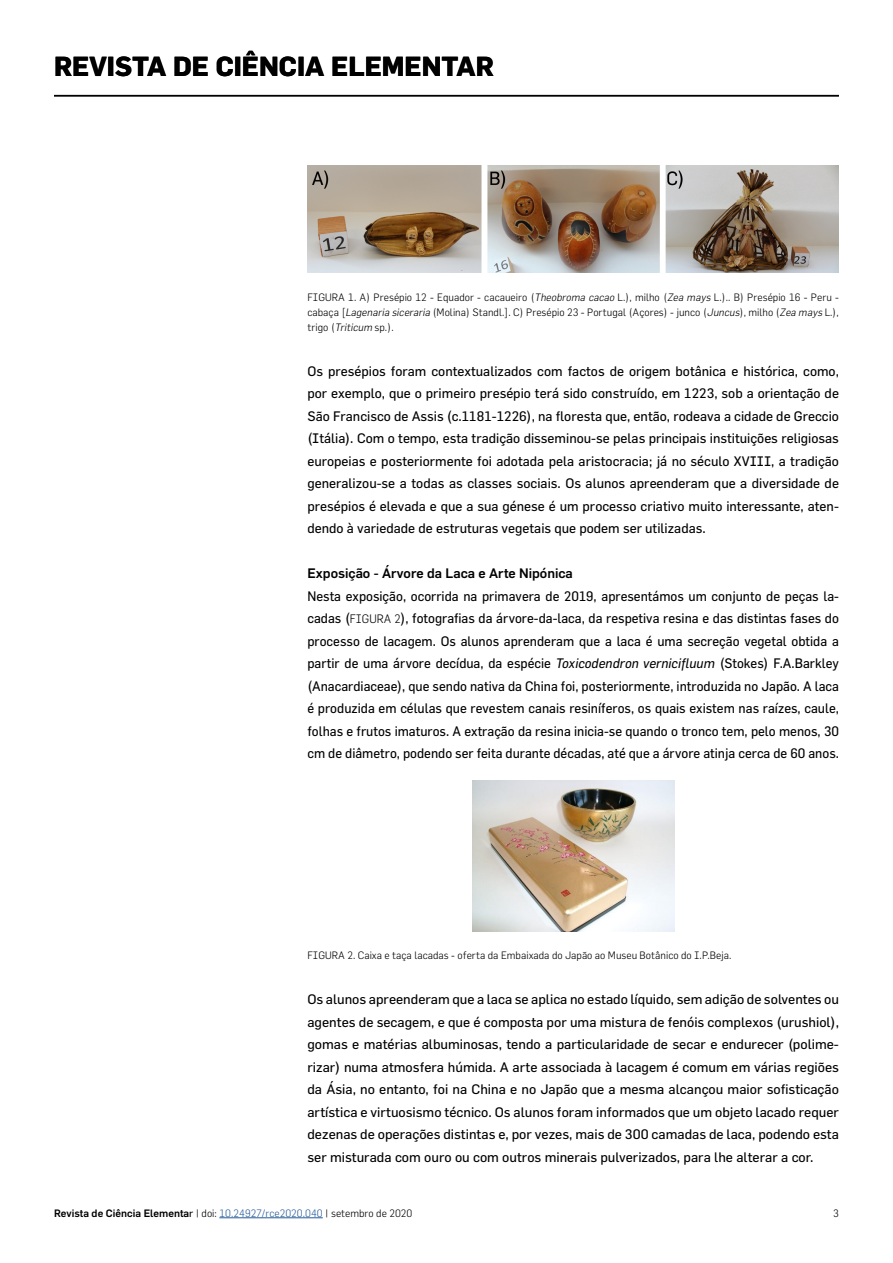
<style>
.page{position:relative;width:893px;height:1263px;background:#fff}
.page>*{position:absolute;margin:0;border:0;box-sizing:border-box;transform-origin:0 0}
.t1{font:700 27px "Flama";color:#000}
.t2{font:13.5px/22.5px "Flama";color:#000;text-align:justify}
.t3{font:500 13.5px "Flama";color:#000}
.t4{font:300 10.5px/15px "Flama";color:#000;text-align:justify}
.t5{font:500 10.5px "Flama";color:#000}
.s1{font-style:italic}
.s2{font-weight:300;font-size:12px}
.s3{font-weight:400}
.s4{font-weight:300}
.s5{font-weight:300;color:#275b9b}
</style>
<div class="page">
<hr style="left:54px;top:95px;width:785px;height:1px;background:#000">
<img style="left:307px;top:166px;width:532px;height:106px">
<img style="left:472px;top:781px;width:202px;height:151px">
<hr style="left:219px;top:1217px;width:104px;height:1px;background:#275b9b">
<h1 class="t1" style="left:54px;top:50px;width:441px">REVISTA DE CIÊNCIA ELEMENTAR</h1>
<p class="t4" style="left:307px;top:289px;width:533px">FIGURA 1. A) Presépio 12 - Equador - cacaueiro (<span class="s1">Theobroma cacao</span> L.), milho (<span class="s1">Zea mays</span> L.).. B) Presépio 16 - Peru - cabaça [<span class="s1">Lagenaria siceraria</span> (Molina) Standl.]. C) Presépio 23 - Portugal (Açores) - junco (<span class="s1">Juncus</span>), milho (<span class="s1">Zea mays</span> L.), trigo (<span class="s1">Triticum</span> sp.).</p>
<p class="t2" style="left:307px;top:359px;width:533px">Os presépios foram contextualizados com factos de origem botânica e histórica, como, por exemplo, que o primeiro presépio terá sido construído, em 1223, sob a orientação de São Francisco de Assis (c.1181-1226), na floresta que, então, rodeava a cidade de Greccio (Itália). Com o tempo, esta tradição disseminou-se pelas principais instituições religiosas europeias e posteriormente foi adotada pela aristocracia; já no século XVIII, a tradição generalizou-se a todas as classes sociais. Os alunos apreenderam que a diversidade de presépios é elevada e que a sua génese é um processo criativo muito interessante, aten&shy;dendo à variedade de estruturas vegetais que podem ser utilizadas.</p>
<p class="t3" style="left:307px;top:565px;width:267px">Exposição - Árvore da Laca e Arte Nipónica</p>
<p class="t2" style="left:307px;top:584px;width:533px">Nesta exposição, ocorrida na primavera de 2019, apresentámos um conjunto de peças la&shy;cadas (<span class="s2">FIGURA 2</span>), fotografias da árvore-da-laca, da respetiva resina e das distintas fases do processo de lacagem. Os alunos aprenderam que a laca é uma secreção vegetal obtida a partir de uma árvore decídua, da espécie <span class="s1">Toxicodendron vernicifluum</span> (Stokes) F.A.Barkley (Anacardiaceae), que sendo nativa da China foi, posteriormente, introduzida no Japão. A laca é produzida em células que revestem canais resiníferos, os quais existem nas raízes, caule, folhas e frutos imaturos. A extração da resina inicia-se quando o tronco tem, pelo menos, 30 cm de diâmetro, podendo ser feita durante décadas, até que a árvore atinja cerca de 60 anos.</p>
<p class="t4" style="left:307px;top:948px;width:426px">FIGURA 2. Caixa e taça lacadas - oferta da Embaixada do Japão ao Museu Botânico do I.P.Beja.</p>
<p class="t2" style="left:307px;top:988px;width:533px">Os alunos apreenderam que a laca se aplica no estado líquido, sem adição de solventes ou agentes de secagem, e que é composta por uma mistura de fenóis complexos (urushiol), gomas e matérias albuminosas, tendo a particularidade de secar e endurecer (polime&shy;rizar) numa atmosfera húmida. A arte associada à lacagem é comum em várias regiões da Ásia, no entanto, foi na China e no Japão que a mesma alcançou maior sofisticação artística e virtuosismo técnico. Os alunos foram informados que um objeto lacado requer dezenas de operações distintas e, por vezes, mais de 300 camadas de laca, podendo esta ser misturada com ouro ou com outros minerais pulverizados, para lhe alterar a cor.</p>
<p class="t5" style="left:54px;top:1206px;width:360px">Revista de Ciência Elementa<span class="s3">r</span> <span class="s4">| doi:</span> <span class="s5">10.24927/rce2020.040</span> <span class="s4">| setembro de 2020</span></p>
<p class="t4" style="left:833px;top:1205px;width:7px">3</p>
</div>
